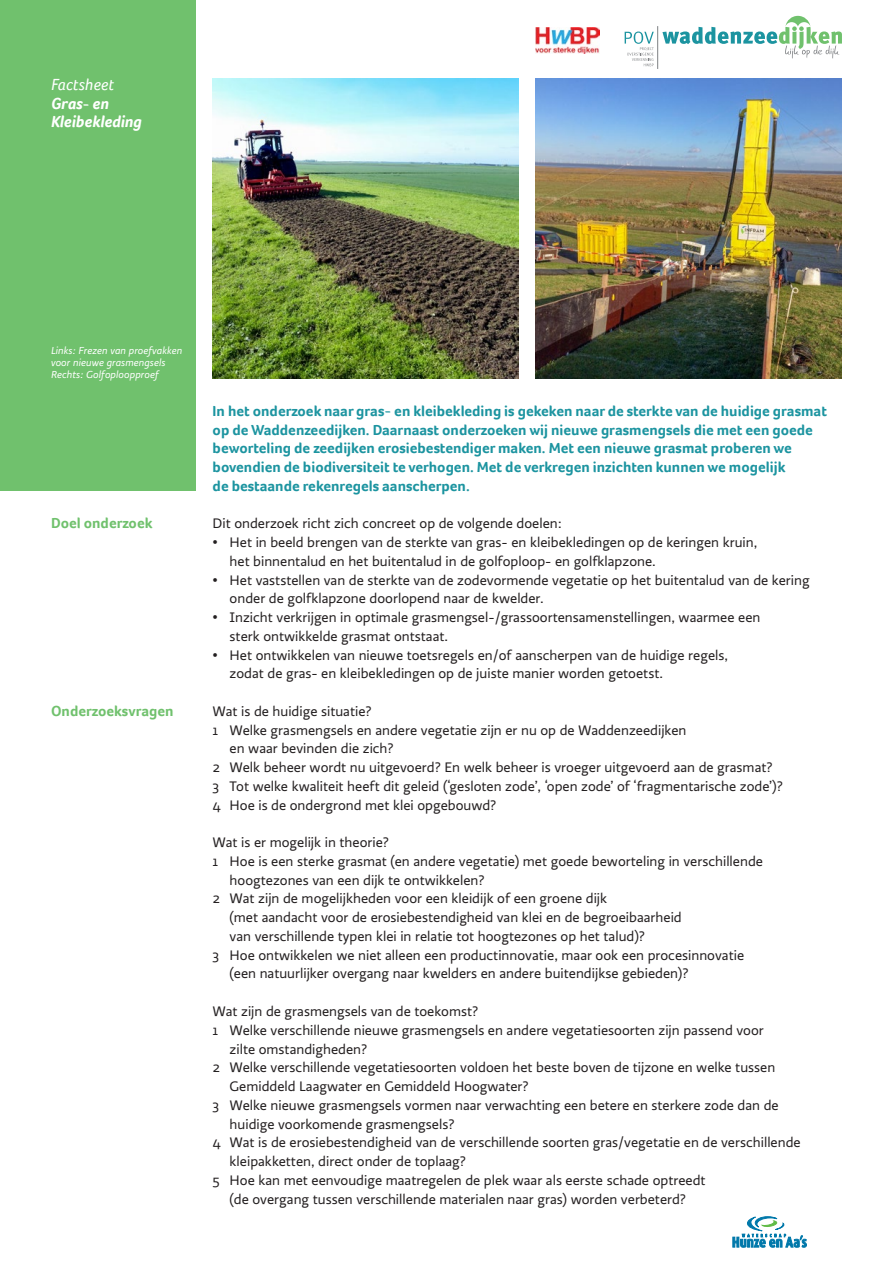
<style>
.page{position:relative;width:893px;height:1263px;background:#fff}
.page>*{position:absolute;margin:0;border:0;box-sizing:border-box;transform-origin:0 0}
.t1{font:italic 700 16.5px/18.8px "Foco";color:#fff}
.t2{font:italic 16.5px "Foco";color:#fff}
.t3{font:700 15px/18.8px "Foco";color:#1c94a0}
.t4{font:700 15px "Foco";color:#70c16d}
.t5{font:14.25px/18.8px "Ratio";color:#231f20}
.t6{font:italic 10.5px/12px "Ratio";color:#fff}
.s1{font-family:"Foco"}
</style>
<div class="page">
<div style="left:0;top:0;width:196px;height:491px;background:#70c16d"></div>
<img style="left:213px;top:78px;width:306px;height:300px">
<img style="left:536px;top:78px;width:306px;height:300px">
<hr style="left:657px;top:26px;width:1px;height:43px;background:#7e8083">
<svg style="left:662px;top:16px;width:180px;height:42px"></svg>
<svg style="left:625px;top:32px;width:29px;height:34px"></svg>
<img style="left:536px;top:28px;width:63px;height:25px">
<svg style="left:733px;top:1216px;width:73px;height:31px"></svg>
<p class="t2" style="left:51px;top:74px;width:64px">Factsheet</p>
<p class="t1" style="left:51px;top:94px;width:92px">Gras- en<br>Kleibekleding</p>
<p class="t6" style="left:51px;top:345px;width:133px">Links: Frezen van proefvakken voor nieuwe grasmengsels<br>Rechts: Golfoploopproef</p>
<p class="t4" style="left:51px;top:513px;width:103px">Doel onderzoek</p>
<p class="t4" style="left:51px;top:701px;width:124px">Onderzoeksvragen</p>
<p class="t3" style="left:213px;top:401px;width:616px">In het onderzoek naar gras- en kleibekleding is gekeken naar de sterkte van de huidige grasmat op de Waddenzeedijken. Daarnaast onderzoeken wij nieuwe grasmengsels die met een goede beworteling de zeedijken erosiebestendiger maken. Met een nieuwe grasmat proberen we bovendien de biodiversiteit te verhogen. Met de verkregen inzichten kunnen we mogelijk<br>de bestaande rekenregels aanscherpen.</p>
<p class="t5" style="left:213px;top:514px;width:351px">Dit onderzoek richt zich concreet op de volgende doelen:</p>
<p class="t5" style="left:230px;top:533px;width:529px;text-indent:-17px"><span class="s1">•</span> Het in beeld brengen van de sterkte van gras- en kleibekledingen op de keringen kruin, het binnentalud en het buitentalud in de golfoploop- en golfklapzone.</p>
<p class="t5" style="left:230px;top:571px;width:581px;text-indent:-17px"><span class="s1">•</span> Het vaststellen van de sterkte van de zodevormende vegetatie op het buitentalud van de kering onder de golfklapzone doorlopend naar de kwelder.</p>
<p class="t5" style="left:230px;top:608px;width:532px;text-indent:-17px"><span class="s1">•</span> Inzicht verkrijgen in optimale grasmengsel-/grassoortensamenstellingen, waarmee een sterk ontwikkelde grasmat ontstaat.</p>
<p class="t5" style="left:230px;top:646px;width:500px;text-indent:-17px"><span class="s1">•</span> Het ontwikkelen van nieuwe toetsregels en/of aanscherpen van de huidige regels, zodat de gras- en kleibekledingen op de juiste manier worden getoetst.</p>
<p class="t5" style="left:213px;top:702px;width:161px">Wat is de huidige situatie?</p>
<p class="t5" style="left:213px;top:721px;width:475px">1 Welke grasmengsels en andere vegetatie zijn er nu op de Waddenzeedijken</p>
<p class="t5" style="left:230px;top:739px;width:166px">en waar bevinden die zich?</p>
<p class="t5" style="left:213px;top:758px;width:562px">2 Welk beheer wordt nu uitgevoerd? En welk beheer is vroeger uitgevoerd aan de grasmat?</p>
<p class="t5" style="left:213px;top:777px;width:572px">3 Tot welke kwaliteit heeft dit geleid (‘gesloten zode’, ‘open zode’ of ‘fragmentarische zode’)?</p>
<p class="t5" style="left:213px;top:796px;width:285px">4 Hoe is de ondergrond met klei opgebouwd?</p>
<p class="t5" style="left:213px;top:833px;width:178px">Wat is er mogelijk in theorie?</p>
<p class="t5" style="left:213px;top:852px;width:552px">1 Hoe is een sterke grasmat (en andere vegetatie) met goede beworteling in verschillende</p>
<p class="t5" style="left:230px;top:871px;width:257px">hoogtezones van een dijk te ontwikkelen?</p>
<p class="t5" style="left:213px;top:889px;width:396px">2 Wat zijn de mogelijkheden voor een kleidijk of een groene dijk</p>
<p class="t5" style="left:230px;top:908px;width:454px">(met aandacht voor de erosiebestendigheid van klei en de begroeibaarheid</p>
<p class="t5" style="left:230px;top:927px;width:417px">van verschillende typen klei in relatie tot hoogtezones op het talud)?</p>
<p class="t5" style="left:213px;top:946px;width:533px">3 Hoe ontwikkelen we niet alleen een productinnovatie, maar ook een procesinnovatie</p>
<p class="t5" style="left:230px;top:964px;width:460px">(een natuurlijker overgang naar kwelders en andere buitendijkse gebieden)?</p>
<p class="t5" style="left:213px;top:1002px;width:267px">Wat zijn de grasmengsels van de toekomst?</p>
<p class="t5" style="left:213px;top:1021px;width:553px">1 Welke verschillende nieuwe grasmengsels en andere vegetatiesoorten zijn passend voor</p>
<p class="t5" style="left:230px;top:1039px;width:139px">zilte omstandigheden?</p>
<p class="t5" style="left:213px;top:1058px;width:564px">2 Welke verschillende vegetatiesoorten voldoen het beste boven de tijzone en welke tussen</p>
<p class="t5" style="left:230px;top:1077px;width:300px">Gemiddeld Laagwater en Gemiddeld Hoogwater?</p>
<p class="t5" style="left:213px;top:1096px;width:568px">3 Welke nieuwe grasmengsels vormen naar verwachting een betere en sterkere zode dan de</p>
<p class="t5" style="left:230px;top:1114px;width:226px">huidige voorkomende grasmengsels?</p>
<p class="t5" style="left:213px;top:1133px;width:590px">4 Wat is de erosiebestendigheid van de verschillende soorten gras/vegetatie en de verschillende</p>
<p class="t5" style="left:230px;top:1152px;width:238px">kleipakketten, direct onder de toplaag?</p>
<p class="t5" style="left:213px;top:1171px;width:495px">5 Hoe kan met eenvoudige maatregelen de plek waar als eerste schade optreedt</p>
<p class="t5" style="left:230px;top:1189px;width:458px">(de overgang tussen verschillende materialen naar gras) worden verbeterd?</p>
</div>
